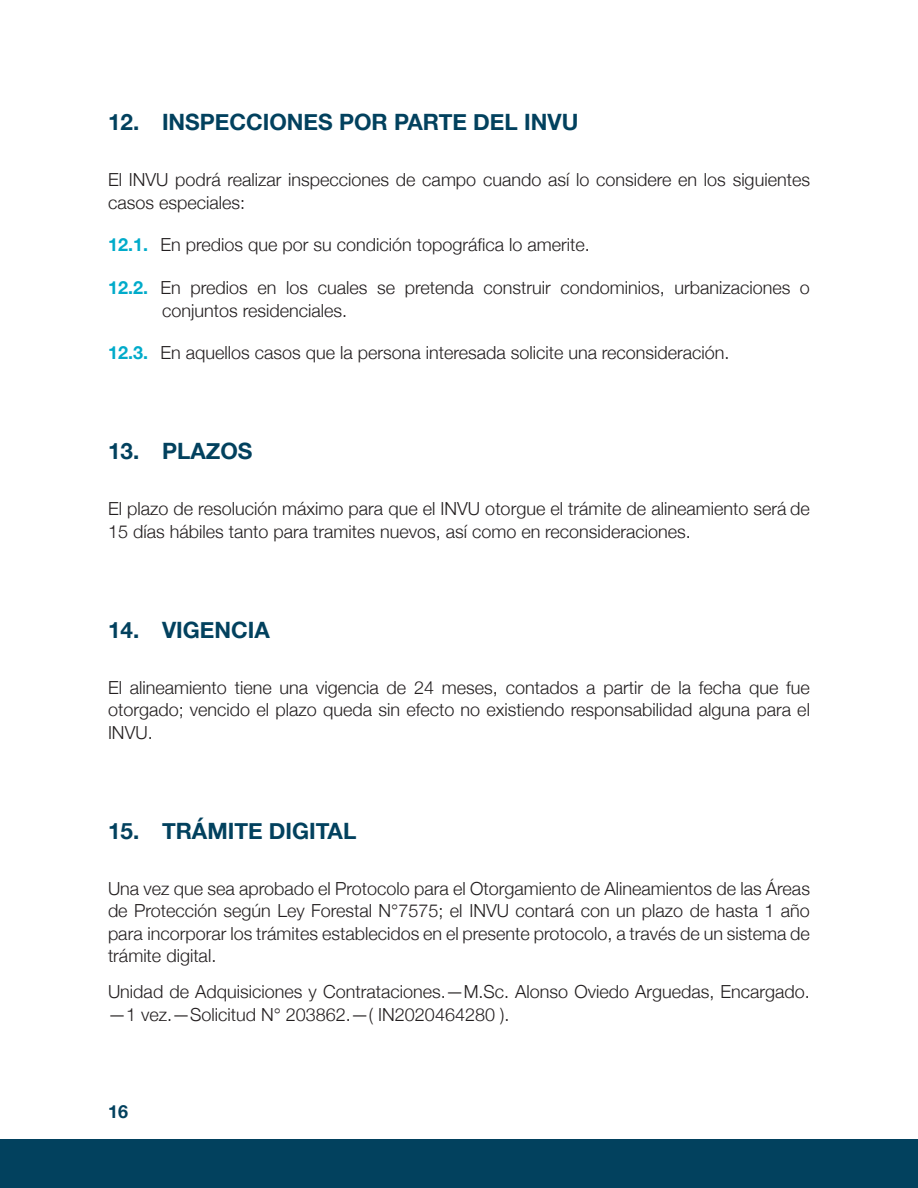
<style>
.page{position:relative;width:918px;height:1188px;background:#fff}
.page>*{position:absolute;margin:0;border:0;box-sizing:border-box;transform-origin:0 0}
.t1{font:700 22.5px "Helvetica Neue";color:#02415e}
.CUERPO{font:300 18px/22.5px "Helvetica Neue";color:#231f20}
.t2{font:700 18px "Helvetica Neue";color:#02415e}
.s1{font-weight:700;color:#00abca}
</style>
<div class="page">
<div style="left:0;top:1139px;width:918px;height:49px;background:#02415e"></div>
<p class="t1" style="left:108px;top:104px;width:472px">12. INSPECCIONES POR PARTE DEL INVU</p>
<p class="CUERPO" style="left:108px;top:167px;width:704px">El INVU podrá realizar inspecciones de campo cuando así lo considere en los siguientes casos especiales:</p>
<p class="CUERPO" style="left:108px;top:232px;width:483px"><span class="s1">12.1.</span> En predios que por su condición topográfica lo amerite.</p>
<p class="CUERPO" style="left:162px;top:275px;width:649px;text-indent:-54px"><span class="s1">12.2.</span> En predios en los cuales se pretenda construir condominios, urbanizaciones o conjuntos residenciales.</p>
<p class="CUERPO" style="left:108px;top:340px;width:623px"><span class="s1">12.3.</span> En aquellos casos que la persona interesada solicite una reconsideración.</p>
<p class="t1" style="left:108px;top:434px;width:146px">13. PLAZOS</p>
<p class="CUERPO" style="left:108px;top:496px;width:703px">El plazo de resolución máximo para que el INVU otorgue el trámite de alineamiento será de<br>15 días hábiles tanto para tramites nuevos, así como en reconsideraciones.</p>
<p class="t1" style="left:108px;top:612px;width:163px">14. VIGENCIA</p>
<p class="CUERPO" style="left:108px;top:675px;width:703px;text-align:justify">El alineamiento tiene una vigencia de 24 meses, contados a partir de la fecha que fue otorgado; vencido el plazo queda sin efecto no existiendo responsabilidad alguna para el INVU.</p>
<p class="t1" style="left:108px;top:813px;width:250px">15. TRÁMITE DIGITAL</p>
<p class="CUERPO" style="left:108px;top:876px;width:704px;text-align:justify">Una vez que sea aprobado el Protocolo para el Otorgamiento de Alineamientos de las Áreas de Protección según Ley Forestal N°7575; el INVU contará con un plazo de hasta 1 año para incorporar los trámites establecidos en el presente protocolo, a través de un sistema de trámite digital.</p>
<p class="CUERPO" style="left:108px;top:979px;width:704px">Unidad de Adquisiciones y Contrataciones.—M.Sc. Alonso Oviedo Arguedas, Encargado. —1 vez.—Solicitud N° 203862.—( IN2020464280 ).</p>
<p class="t2" style="left:108px;top:1097px;width:22px">16</p>
</div>
